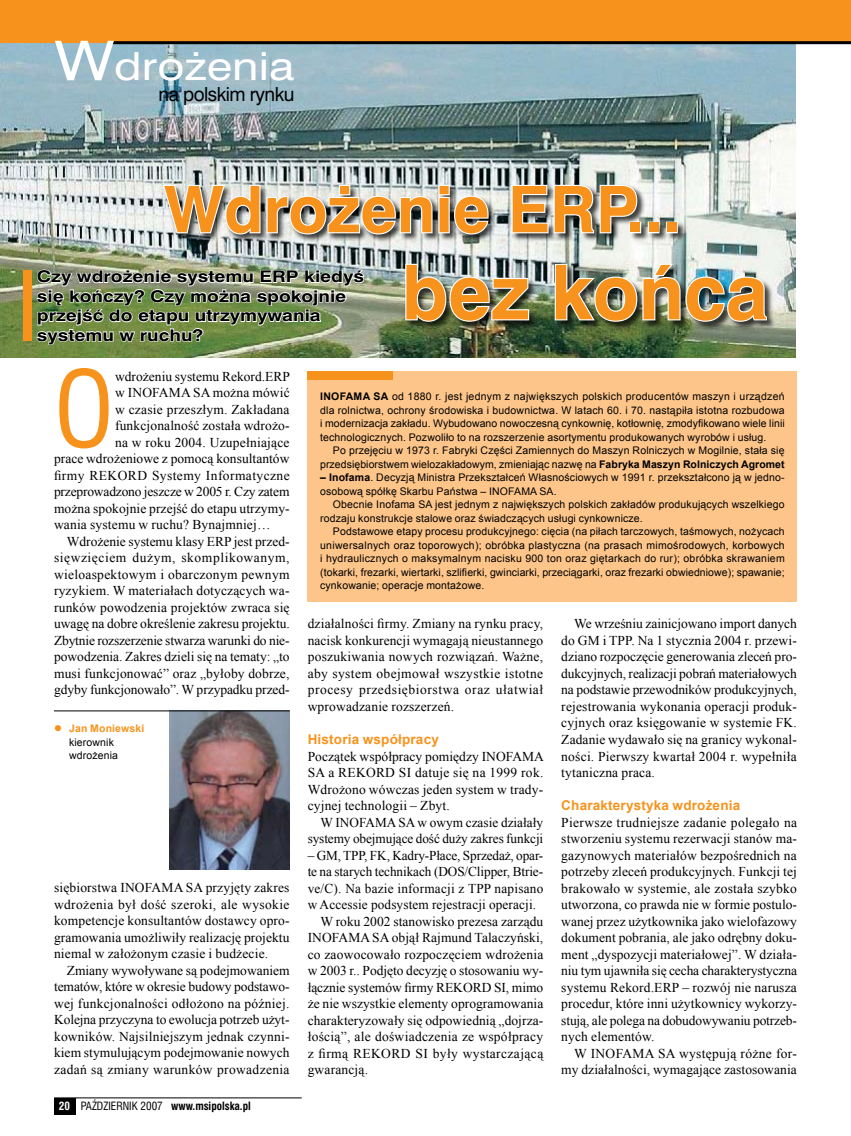
<style>
.page{position:relative;width:851px;height:1136px;background:#fff}
.page>*{position:absolute;margin:0;border:0;box-sizing:border-box;transform-origin:0 0}
.t1{font:96.15px "Swis 721 Cn PL";color:#f7931d}
.t2{font:700 70.5px "Swis 721 PL";color:#f7931d}
.t3{font:700 60px "Swis 721 PL";color:#f7931d}
.t4{font:51px "Swis 721 PL";color:#fff;scale:1.2 1}
.t5{font:36px "Swis 721 PL";color:#fff;scale:1.2 1}
.t6{font:18px "Swis 721 PL";letter-spacing:-.03em;color:#000}
.t7{font:700 15px/19.5px "Swis 721 PL";color:#000;scale:1.2 1}
.t8{font:13.5px/16.5px "Times New Roman";letter-spacing:.005em;color:#000;text-align:justify}
.t9{font:13.5px "Times New Roman";letter-spacing:-.015em;color:#000}
.t10{font:13.5px "Times New Roman";letter-spacing:.03em;color:#000}
.t11{font:700 13.5px "Arial";letter-spacing:.015em;color:#f7931d}
.t12{font:13.5px "Times New Roman";letter-spacing:.04em;color:#000}
.t13{font:10.5px/13.5px "Arial";letter-spacing:.015em;color:#000}
.t14{font:700 10.5px "Swis 721 Cn PL";color:#000}
.s1{color:#f7931d}
.s2{font-weight:700;color:#f7931d}
.s3{color:#fff}
.s4{font-weight:400}
.s5{font-weight:700}
</style>
<div class="page">
<div style="left:307px;top:371px;width:489px;height:231px;background:#fdc589"></div>
<img style="left:0;top:43px;width:795px;height:314px">
<div style="left:0;top:0;width:850px;height:43px;background:#f7931d"></div>
<hr style="left:108px;top:41px;width:742px;height:3px;background:#000">
<div style="left:54px;top:1097px;width:21px;height:17px;background:#000"></div>
<hr style="left:54px;top:1097px;width:248px;height:1px;background:#000">
<div style="left:307px;top:371px;width:86px;height:8px;background:#f7931d"></div>
<div style="left:162px;top:184px;width:614px;height:147px;background:#000;opacity:.75"></div>
<svg style="left:161px;top:183px;width:329px;height:52px"></svg>
<svg style="left:510px;top:184px;width:128px;height:50px"></svg>
<div style="left:629px;top:221px;width:12px;height:12px;border:2px solid #fff"></div>
<div style="left:647px;top:221px;width:12px;height:12px;border:2px solid #fff"></div>
<div style="left:666px;top:221px;width:11px;height:12px;border:2px solid #fff"></div>
<img style="left:404px;top:262px;width:126px;height:61px">
<img style="left:553px;top:262px;width:215px;height:61px">
<svg style="left:36px;top:268px;width:329px;height:78px"></svg>
<img style="left:170px;top:711px;width:119px;height:158px">
<hr style="left:54px;top:710px;width:235px;height:1px;background:#000">
<div style="left:23px;top:270px;width:9px;height:71px;background:#f7931d"></div>
<h3 class="t4" style="left:55px;top:27px;width:51px">W</h3>
<h3 class="t5" style="left:114px;top:43px;width:152px">drożenia</h3>
<h3 class="t6" style="left:158px;top:83px;width:138px">na polskim rynku</h3>
<h3 class="t3" style="left:164px;top:170px;width:518px">Wdrożenie ERP...</h3>
<h2 class="t2" style="left:401px;top:246px;width:368px">bez końca</h2>
<p class="t7" style="left:37px;top:266px;width:274px">Czy wdrożenie systemu ERP kiedyś się kończy? Czy można spokojnie przejść do etapu utrzymywania systemu w ruchu?</p>
<h1 class="t1" style="left:54px;top:348px;width:61px">O</h1>
<p class="t8" style="left:115px;top:367px;width:176px">wdrożeniu systemu Rekord.ERP</p>
<p class="t8" style="left:115px;top:384px;width:176px">w INOFAMA SA można mówić</p>
<p class="t8" style="left:115px;top:400px;width:176px">w czasie przeszłym. Zakładana</p>
<p class="t8" style="left:115px;top:417px;width:176px">funkcjonalność została wdrożo-</p>
<p class="t8" style="left:115px;top:433px;width:176px">na w roku 2004. Uzupełniające</p>
<p class="t8" style="left:54px;top:450px;width:237px">prace wdrożeniowe z pomocą konsultantów</p>
<p class="t10" style="left:54px;top:466px;width:237px">firmy REKORD Systemy Informatyczne</p>
<p class="t9" style="left:54px;top:482px;width:237px">przeprowadzono jeszcze w 2005 r. Czy zatem</p>
<p class="t8" style="left:54px;top:499px;width:237px">można spokojnie przejść do etapu utrzymy-</p>
<p class="t8" style="left:54px;top:516px;width:218px">wania systemu w ruchu? Bynajmniej…</p>
<p class="t8" style="left:67px;top:532px;width:224px">Wdrożenie systemu klasy ERP jest przed-</p>
<p class="t12" style="left:54px;top:548px;width:237px">sięwzięciem dużym, skomplikowanym,</p>
<p class="t8" style="left:54px;top:565px;width:237px">wieloaspektowym i obarczonym pewnym</p>
<p class="t8" style="left:54px;top:582px;width:237px">ryzykiem. W materiałach dotyczących wa-</p>
<p class="t8" style="left:54px;top:598px;width:237px">runków powodzenia projektów zwraca się</p>
<p class="t8" style="left:54px;top:615px;width:237px">uwagę na dobre określenie zakresu projektu.</p>
<p class="t9" style="left:54px;top:631px;width:237px">Zbytnie rozszerzenie stwarza warunki do nie-</p>
<p class="t8" style="left:54px;top:648px;width:237px">powodzenia. Zakres dzieli się na tematy: „to</p>
<p class="t8" style="left:54px;top:664px;width:237px">musi funkcjonować” oraz „byłoby dobrze,</p>
<p class="t8" style="left:54px;top:681px;width:237px">gdyby funkcjonowało”. W przypadku przed-</p>
<p class="t13" style="left:69px;top:721px;width:77px;text-indent:-15px"><span class="s1">●</span> <span class="s2">Jan Moniewski </span>kierownik wdrożenia</p>
<p class="t8" style="left:54px;top:879px;width:237px">siębiorstwa INOFAMA SA przyjęty zakres wdrożenia był dość szeroki, ale wysokie kompetencje konsultantów dostawcy opro&shy;gramowania umożliwiły realizację projektu niemal w założonym czasie i budżecie.</p>
<p class="t8" style="left:54px;top:961px;width:237px;text-indent:13px">Zmiany wywoływane są podejmowaniem tematów, które w okresie budowy podstawo&shy;wej funkcjonalności odłożono na później.<br>Kolejna przyczyna to ewolucja potrzeb użyt&shy;kowników. Najsilniejszym jednak czynni&shy;kiem stymulującym podejmowanie nowych zadań są zmiany warunków prowadzenia</p>
<p class="t14" style="left:59px;top:1099px;width:193px"><span class="s3">20</span> <span class="s4">PAŹDZIERNIK 2007</span> www.msipolska.pl</p>
<p class="t13" style="left:320px;top:390px;width:466px;text-align:justify"><span class="s5">INOFAMA SA</span> od 1880 r. jest jednym z największych polskich producentów maszyn i urządzeń dla rolnictwa, ochrony środowiska i budownictwa. W latach 60. i 70. nastąpiła istotna rozbudowa i modernizacja zakładu. Wybudowano nowoczesną cynkownię, kotłownię, zmodyfikowano wiele linii technologicznych. Pozwoliło to na rozszerzenie asortymentu produkowanych wyrobów i usług.</p>
<p class="t13" style="left:320px;top:444px;width:466px;text-align:right">Po przejęciu w 1973 r. Fabryki Części Zamiennych do Maszyn Rolniczych w Mogilnie, stała się przedsiębiorstwem wielozakładowym, zmieniając nazwę na <span class="s5">Fabryka Maszyn Rolniczych Agromet</span></p>
<p class="t13" style="left:320px;top:471px;width:466px"><span class="s5">– Inofama</span>. Decyzją Ministra Przekształceń Własnościowych w 1991 r. przekształcono ją w jedno&shy;osobową spółkę Skarbu Państwa – INOFAMA SA.</p>
<p class="t13" style="left:320px;top:498px;width:466px;text-indent:13px">Obecnie Inofama SA jest jednym z największych polskich zakładów produkujących wszelkiego rodzaju konstrukcje stalowe oraz świadczących usługi cynkownicze.</p>
<p class="t13" style="left:320px;top:525px;width:466px;text-align:justify;text-indent:13px">Podstawowe etapy procesu produkcyjnego: cięcia (na piłach tarczowych, taśmowych, nożycach uniwersalnych oraz toporowych); obróbka plastyczna (na prasach mimośrodowych, korbowych i hydraulicznych o maksymalnym nacisku 900 ton oraz giętarkach do rur); obróbka skrawaniem (tokarki, frezarki, wiertarki, szlifierki, gwinciarki, przeciągarki, oraz frezarki obwiedniowe); spawanie; cynkowanie; operacje montażowe.</p>
<p class="t8" style="left:307px;top:615px;width:237px">działalności firmy. Zmiany na rynku pracy, nacisk konkurencji wymagają nieustannego poszukiwania nowych rozwiązań. Ważne, aby system obejmował wszystkie istotne procesy przedsiębiorstwa oraz ułatwiał wprowadzanie rozszerzeń.</p>
<p class="t11" style="left:307px;top:730px;width:133px">Historia współpracy</p>
<p class="t8" style="left:307px;top:747px;width:238px">Początek współpracy pomiędzy INOFAMA SA a REKORD SI datuje się na 1999 rok.<br>Wdrożono wówczas jeden system w trady&shy;cyjnej technologii – Zbyt.</p>
<p class="t8" style="left:307px;top:813px;width:237px;text-align:right">W INOFAMA SA w owym czasie działały systemy obejmujące dość duży zakres funkcji</p>
<p class="t8" style="left:307px;top:846px;width:237px">– GM, TPP, FK, Kadry-Płace, Sprzedaż, opar-</p>
<p class="t8" style="left:307px;top:863px;width:237px">te na starych technikach (DOS/Clipper, Btrie-</p>
<p class="t8" style="left:307px;top:879px;width:237px">ve/C). Na bazie informacji z TPP napisano</p>
<p class="t8" style="left:307px;top:896px;width:230px">w Accessie podsystem rejestracji operacji.</p>
<p class="t8" style="left:320px;top:912px;width:224px">W roku 2002 stanowisko prezesa zarządu</p>
<p class="t8" style="left:307px;top:929px;width:237px">INOFAMA SA objął Rajmund Talaczyński,</p>
<p class="t8" style="left:307px;top:945px;width:237px">co zaowocowało rozpoczęciem wdrożenia</p>
<p class="t8" style="left:307px;top:962px;width:237px">w 2003 r.. Podjęto decyzję o stosowaniu wy-</p>
<p class="t8" style="left:307px;top:978px;width:237px">łącznie systemów firmy REKORD SI, mimo</p>
<p class="t8" style="left:307px;top:995px;width:237px">że nie wszystkie elementy oprogramowania</p>
<p class="t8" style="left:307px;top:1011px;width:237px">charakteryzowały się odpowiednią „dojrza-</p>
<p class="t8" style="left:307px;top:1028px;width:237px">łością”, ale doświadczenia ze współpracy</p>
<p class="t10" style="left:307px;top:1043px;width:237px">z firmą REKORD SI były wystarczającą</p>
<p class="t8" style="left:307px;top:1061px;width:62px">gwarancją.</p>
<p class="t8" style="left:561px;top:615px;width:237px;text-indent:13px">We wrześniu zainicjowano import danych do GM i TPP. Na 1 stycznia 2004 r. przewi&shy;dziano rozpoczęcie generowania zleceń pro&shy;dukcyjnych, realizacji pobrań materiałowych na podstawie przewodników produkcyjnych, rejestrowania wykonania operacji produk&shy;cyjnych oraz księgowanie w systemie FK.<br>Zadanie wydawało się na granicy wykonal&shy;ności. Pierwszy kwartał 2004 r. wypełniła tytaniczna praca.</p>
<p class="t11" style="left:561px;top:796px;width:180px">Charakterystyka wdrożenia</p>
<p class="t8" style="left:561px;top:813px;width:237px">Pierwsze trudniejsze zadanie polegało na stworzeniu systemu rezerwacji stanów ma&shy;gazynowych materiałów bezpośrednich na potrzeby zleceń produkcyjnych. Funkcji tej brakowało w systemie, ale została szybko utworzona, co prawda nie w formie postulo&shy;wanej przez użytkownika jako wielofazowy dokument pobrania, ale jako odrębny doku&shy;ment „dyspozycji materiałowej”. W działa&shy;niu tym ujawniła się cecha charakterystyczna systemu Rekord.ERP – rozwój nie narusza procedur, które inni użytkownicy wykorzy&shy;stują, ale polega na dobudowywaniu potrzeb&shy;nych elementów.</p>
<p class="t8" style="left:561px;top:1044px;width:237px;text-align:right">W INOFAMA SA występują różne for&shy;my działalności, wymagające zastosowania</p>
</div>
